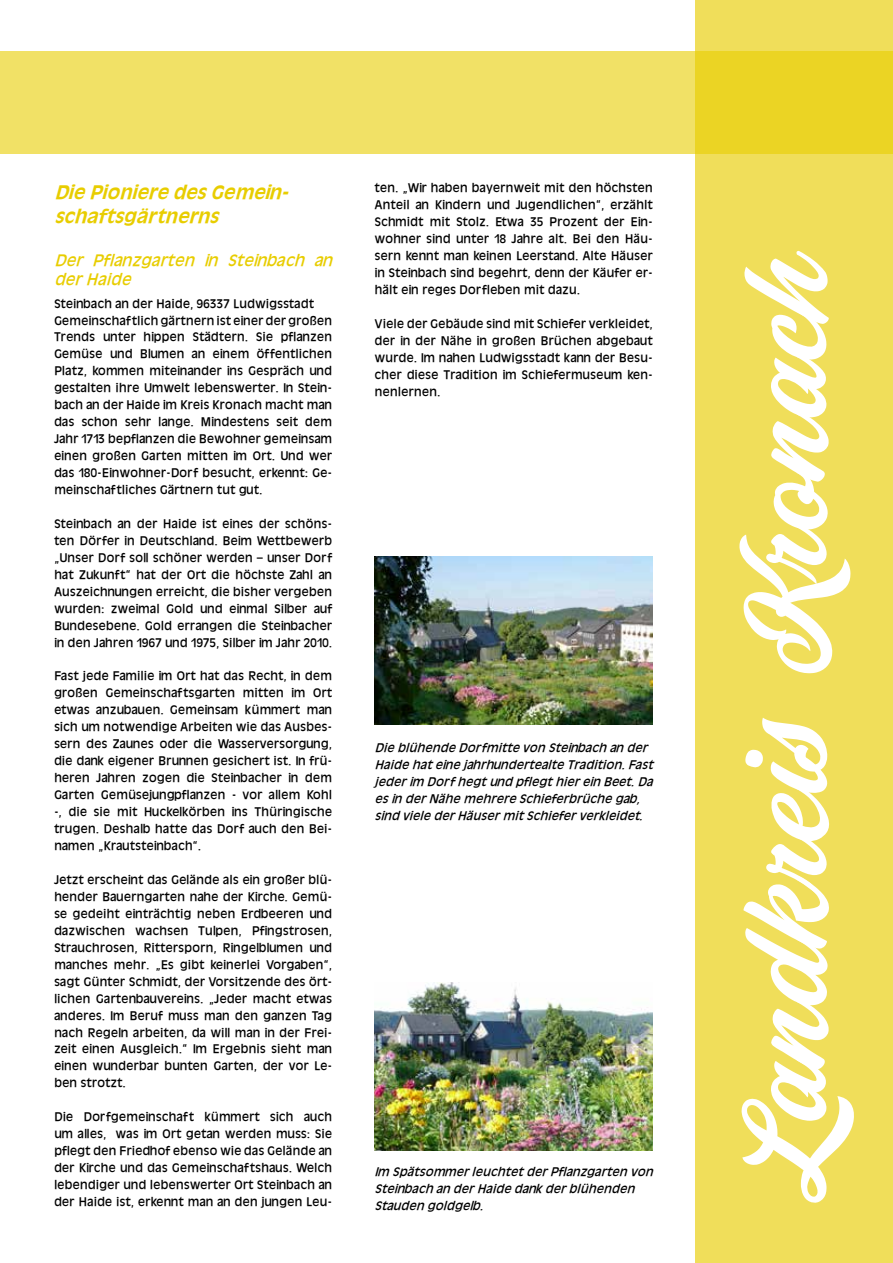
<style>
.page{position:relative;width:893px;height:1263px;background:#fff}
.page>*{position:absolute;margin:0;border:0;box-sizing:border-box;transform-origin:0 0}
.t1{font:115.35px "Painter PERSONALUSEONLY";color:#fff}
.t2{font:italic 700 19.5px/23.4px "Antilope";color:#e8cd00}
.t3{font:italic 16.5px/19.5px "Antilope Normal";color:#e8cd00}
.t4{font:12.45px/17px "Antilope Normal";color:#000;text-align:justify}
.t5{font:italic 12.45px/17px "Antilope Normal";color:#000}
</style>
<div class="page">
<div style="left:0;top:51px;width:893px;height:102px;background:#f1e166"></div>
<svg style="left:695px;top:0;width:198px;height:1263px;background:#efdd55"></svg>
<img style="left:375px;top:557px;width:278px;height:168px">
<img style="left:375px;top:983px;width:278px;height:168px">
<h2 class="t2" style="left:54px;top:180px;width:241px">Die Pioniere desGemein&shy;schaftsgärtnerns</h2>
<h3 class="t3" style="left:54px;top:250px;width:284px">Der Pflanzgarten in Steinbach an derHaide</h3>
<p class="t4" style="left:54px;top:295px;width:280px;text-align:left">Steinbach an der Haide, 96337 Ludwigsstadt Gemeinschaftlich gärtnern ist einer der großen Trends unter hippen Städtern. Sie pflanzen Gemüse und Blumen an einem öffentlichen Platz, kommen miteinander ins Gespräch und gestalten ihre Umwelt lebenswerter. In Stein&shy;bach an der Haide im Kreis Kronach macht man das schon sehr lange. Mindestens seit dem Jahr 1713 bepflanzen die Bewohner gemeinsam einen großen Garten mitten im Ort. Und wer das 180-Einwohner-Dorf besucht, erkennt: Ge&shy;meinschaftliches Gärtnern tut gut.</p>
<p class="t4" style="left:54px;top:515px;width:280px">Steinbach an der Haide ist eines der schöns&shy;ten Dörfer in Deutschland. Beim Wettbewerb „Unser Dorf soll schöner werden – unser Dorf hat Zukunft“ hat der Ort die höchste Zahl an Auszeichnungen erreicht, die bisher vergeben wurden: zweimal Gold und einmal Silber auf Bundesebene. Gold errangen die Steinbacher in den Jahren 1967 und 1975, Silber im Jahr 2010.</p>
<p class="t4" style="left:54px;top:667px;width:280px">Fast jede Familie im Ort hat das Recht, in dem großen Gemeinschaftsgarten mitten im Ort etwas anzubauen. Gemeinsam kümmert man sich um notwendige Arbeiten wie das Ausbes&shy;sern des Zaunes oder die Wasserversorgung, die dank eigener Brunnen gesichert ist. In frü&shy;heren Jahren zogen die Steinbacher in dem Garten Gemüsejungpflanzen - vor allem Kohl -, die sie mit Huckelkörben ins Thüringische trugen. Deshalb hatte das Dorf auch den Bei&shy;namen „Krautsteinbach“.</p>
<p class="t4" style="left:54px;top:871px;width:280px">Jetzt erscheint das Gelände als ein großer blü&shy;hender Bauerngarten nahe der Kirche. Gemü&shy;se gedeiht einträchtig neben Erdbeeren und dazwischen wachsen Tulpen, Pfingstrosen, Strauchrosen, Rittersporn, Ringelblumen und manches mehr. „Es gibt keinerlei Vorgaben“, sagt Günter Schmidt, der Vorsitzende des ört&shy;lichen Gartenbauvereins. „Jeder macht etwas anderes. Im Beruf muss man den ganzen Tag nach Regeln arbeiten, da will man in der Frei&shy;zeit einen Ausgleich.“ Im Ergebnis sieht man einen wunderbar bunten Garten, der vor Le&shy;ben strotzt.</p>
<p class="t4" style="left:54px;top:1108px;width:280px">Die Dorfgemeinschaft kümmert sich auch um alles, was im Ort getan werden muss: Sie pflegt den Friedhof ebenso wie das Gelände an der Kirche und das Gemeinschaftshaus. Welch lebendiger und lebenswerter Ort Steinbach an der Haide ist, erkennt man an den jungen Leu-</p>
<p class="t4" style="left:375px;top:179px;width:280px">ten. „Wir haben bayernweit mit den höchsten Anteil an Kindern und Jugendlichen“, erzählt Schmidt mit Stolz. Etwa 35 Prozent der Ein&shy;wohner sind unter 18 Jahre alt. Bei den Häu&shy;sern kennt man keinen Leerstand. Alte Häuser in Steinbach sind begehrt, denn der Käufer er&shy;hält ein reges Dorfleben mit dazu.</p>
<p class="t4" style="left:375px;top:315px;width:280px">Viele der Gebäude sind mit Schiefer verkleidet, der in der Nähe in großen Brüchen abgebaut wurde. Im nahen Ludwigsstadt kann der Besu&shy;cher diese Tradition im Schiefermuseum ken&shy;nenlernen.</p>
<p class="t5" style="left:375px;top:739px;width:283px">Die blühende Dorfmitte von Steinbach an der Haide hateine jahrhundertealte Tradition.Fast jederim Dorfhegtund pflegthierein Beet.Da esin derNähe mehrere Schieferbrüche gab, sind viele derHäusermitSchieferverkleidet.</p>
<p class="t5" style="left:375px;top:1163px;width:283px">Im SpätsommerleuchtetderPflanzgarten von<br>Steinbach an derHaide dankderblühenden<br>Stauden goldgelb.</p>
<h1 class="t1" style="left:712px;top:1203px;width:966px;rotate:-90deg">Landkreis Kronach</h1>
</div>
